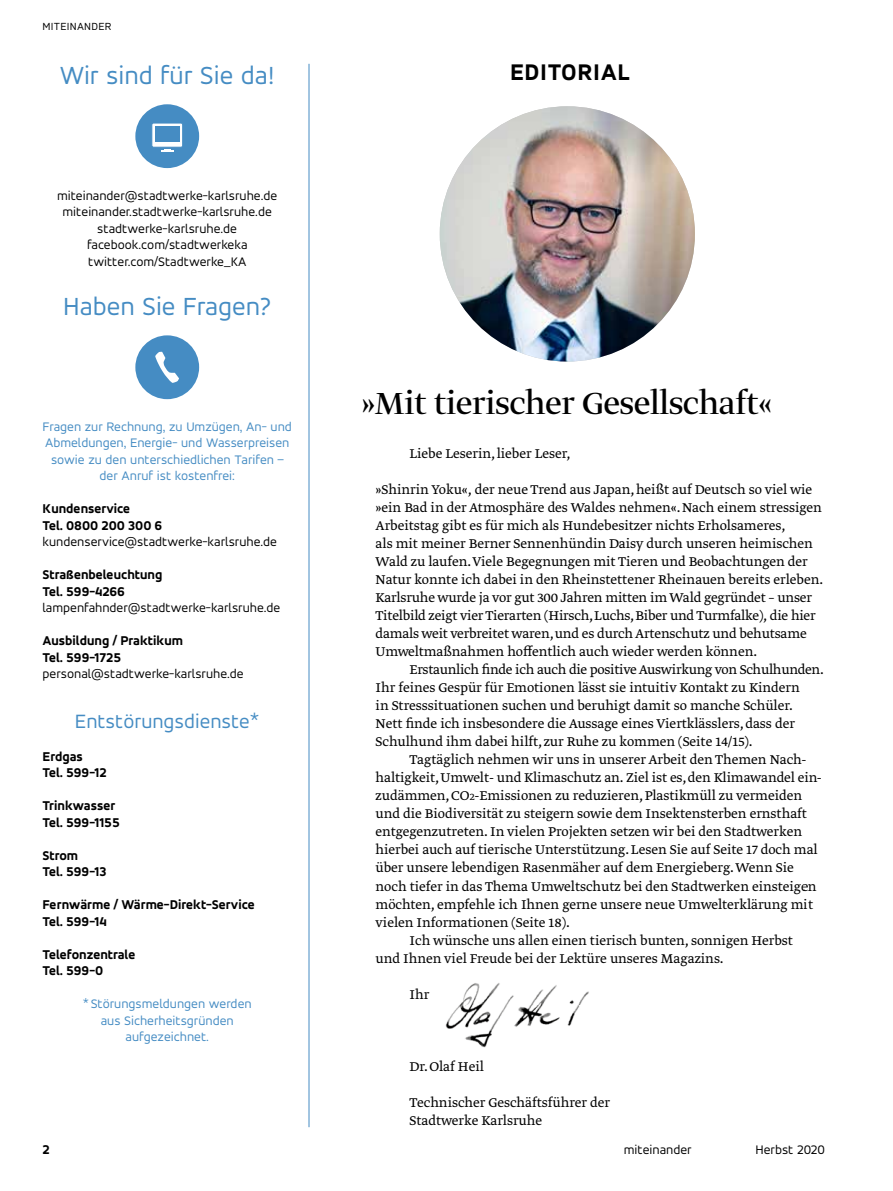
<style>
.page{position:relative;width:893px;height:1191px;background:#fff}
.page>*{position:absolute;margin:0;border:0;box-sizing:border-box;transform-origin:0 0}
.t1{font:36px "Greta Display Std";color:#000}
.t2{font:27px "Accord Alternate";color:#458cc3}
.t3{font:700 expanded 24px "Accord Alternate";letter-spacing:.025em;color:#000}
.t4{font:21px "Accord Alternate";color:#458cc3}
.t5{font:15px/18px "Greta Text Pro Light Plus";color:#000}
.t6{font:13.5px/16.5px "Accord Alternate";color:#000;text-align:center}
.t7{font:700 expanded 13.5px/16.5px "Accord Alternate";color:#000}
.t8{font:13.5px/16.5px "Accord Alternate";color:#458cc3;text-align:center}
.t9{font:11.25px "Accord Alternate";letter-spacing:.025em;color:#000}
.s1{font-size:11.25px}
</style>
<div class="page">
<div style="left:135px;top:104px;width:64px;height:64px;background:#458cc3;border-radius:50%"></div>
<div style="left:152px;top:123px;width:31px;height:24px;background:#fff;border-radius:2px"></div>
<div style="left:152px;top:123px;width:31px;height:24px;border:1px solid #458cc3;border-radius:2px"></div>
<svg style="left:161px;top:149px;width:12px;height:2px"></svg>
<div style="left:155px;top:126px;width:24px;height:16px;background:#458cc3"></div>
<div style="left:135px;top:335px;width:64px;height:64px;background:#458cc3;border-radius:50%"></div>
<svg style="left:155px;top:352px;width:24px;height:31px"></svg>
<hr style="left:309px;top:64px;width:1px;height:1063px;background:#458cc3">
<img style="left:445px;top:983px;width:144px;height:65px">
<img style="left:440px;top:106px;width:255px;height:255px;border-radius:128px">
<p class="t9" style="left:43px;top:19px;width:70px">MITEINANDER</p>
<h2 class="t2" style="left:60px;top:59px;width:216px">Wir sind für Sie da!</h2>
<p class="t6" style="left:57px;top:187px;width:222px">miteinander@stadtwerke-karlsruhe.de miteinander.stadtwerke-karlsruhe.de stadtwerke-karlsruhe.de facebook.com/stadtwerkeka twitter.com/Stadtwerke_KA</p>
<h2 class="t2" style="left:63px;top:290px;width:209px">Haben Sie Fragen?</h2>
<p class="t8" style="left:43px;top:418px;width:251px">Fragen zur Rechnung, zu Umzügen, An- und Abmeldungen, Energie- und Wasserpreisen sowie zu den unterschiedlichen Tarifen – der Anruf ist kostenfrei:</p>
<p class="t7" style="left:43px;top:500px;width:121px">Kundenservice<br>Tel. 0800 200 300 6</p>
<p class="t6" style="left:43px;top:533px;width:236px">kundenservice@stadtwerke-karlsruhe.de</p>
<p class="t7" style="left:43px;top:566px;width:121px">Straßenbeleuchtung<br>Tel. 599-4266</p>
<p class="t6" style="left:43px;top:599px;width:239px">lampenfahnder@stadtwerke-karlsruhe.de</p>
<p class="t7" style="left:43px;top:632px;width:142px">Ausbildung / Praktikum<br>Tel. 599-1725</p>
<p class="t6" style="left:43px;top:665px;width:203px">personal@stadtwerke-karlsruhe.de</p>
<h3 class="t4" style="left:75px;top:708px;width:186px">Entstörungsdienste*</h3>
<p class="t7" style="left:43px;top:748px;width:66px">Erdgas<br>Tel. 599-12</p>
<p class="t7" style="left:43px;top:797px;width:79px">Trinkwasser<br>Tel. 599-1155</p>
<p class="t7" style="left:43px;top:847px;width:65px">Strom<br>Tel. 599-13</p>
<p class="t7" style="left:43px;top:896px;width:214px">Fernwärme / Wärme-Direkt-Service<br>Tel. 599-14</p>
<p class="t7" style="left:43px;top:946px;width:94px">Telefonzentrale<br>Tel. 599-0</p>
<p class="t8" style="left:83px;top:995px;width:170px">*Störungsmeldungen werden aus Sicherheitsgründen aufgezeichnet.</p>
<p class="t7" style="left:43px;top:1141px;width:9px">2</p>
<h3 class="t3" style="left:510px;top:58px;width:121px">EDITORIAL</h3>
<h1 class="t1" style="left:362px;top:382px;width:411px">»Mit tierischer Gesellschaft«</h1>
<p class="t5" style="left:410px;top:445px;width:162px">Liebe Leserin, lieber Leser,</p>
<p class="t5" style="left:376px;top:481px;width:449px">»Shinrin Yoku«, der neue Trend aus Japan, heißt auf Deutsch so viel wie »ein Bad in der Atmosphäre des Waldes nehmen«. Nach einem stressigen Arbeitstag gibt es für mich als Hundebesitzer nichts Erholsameres,<br>als mit meiner Berner Sennenhündin Daisy durch unseren heimischen Wald zu laufen. Viele Begegnungen mit Tieren und Beobachtungen der Natur konnte ich dabei in den Rheinstettener Rheinauen bereits erleben.<br>Karlsruhe wurde ja vor gut 300 Jahren mitten im Wald gegründet – unser Titelbild zeigt vier Tierarten (Hirsch, Luchs, Biber und Turmfalke), die hier damals weit verbreitet waren, und es durch Artenschutz und behutsame Umweltmaßnahmen hoffentlich auch wieder werden können.</p>
<p class="t5" style="left:376px;top:661px;width:450px;text-indent:34px">Erstaunlich finde ich auch die positive Auswirkung von Schulhunden.<br>Ihr feines Gespür für Emotionen lässt sie intuitiv Kontakt zu Kindern<br>in Stresssituationen suchen und beruhigt damit so manche Schüler.<br>Nett finde ich insbesondere die Aussage eines Viertklässlers, dass der Schulhund ihm dabei hilft, zur Ruhe zu kommen (Seite 14/15).</p>
<p class="t5" style="left:410px;top:751px;width:398px">Tagtäglich nehmen wir uns in unserer Arbeit den Themen Nach-</p>
<p class="t5" style="left:376px;top:769px;width:448px">haltigkeit, Umwelt- und Klimaschutz an. Ziel ist es, den Klimawandel ein-</p>
<p class="t5" style="left:376px;top:787px;width:428px">zudämmen, CO<span class="s1">2</span>-Emissionen zu reduzieren, Plastikmüll zu vermeiden</p>
<p class="t5" style="left:376px;top:805px;width:433px">und die Biodiversität zu steigern sowie dem Insektensterben ernsthaft</p>
<p class="t5" style="left:376px;top:823px;width:428px">entgegenzutreten. In vielen Projekten setzen wir bei den Stadtwerken</p>
<p class="t5" style="left:376px;top:841px;width:444px">hierbei auch auf tierische Unterstützung. Lesen Sie auf Seite 17 doch mal</p>
<p class="t5" style="left:376px;top:859px;width:420px">über unsere lebendigen Rasenmäher auf dem Energieberg. Wenn Sie</p>
<p class="t5" style="left:376px;top:877px;width:442px">noch tiefer in das Thema Umweltschutz bei den Stadtwerken einsteigen</p>
<p class="t5" style="left:376px;top:895px;width:439px">möchten, empfehle ich Ihnen gerne unsere neue Umwelterklärung mit</p>
<p class="t5" style="left:376px;top:913px;width:196px">vielen Informationen (Seite 18).</p>
<p class="t5" style="left:410px;top:931px;width:385px">Ich wünsche uns allen einen tierisch bunten, sonnigen Herbst</p>
<p class="t5" style="left:376px;top:949px;width:350px">und Ihnen viel Freude bei der Lektüre unseres Magazins.</p>
<p class="t5" style="left:410px;top:985px;width:21px">Ihr</p>
<p class="t5" style="left:410px;top:1057px;width:76px">Dr. Olaf Heil</p>
<p class="t5" style="left:410px;top:1093px;width:202px">Technischer Geschäftsführer der<br>Stadtwerke Karlsruhe</p>
<p class="t6" style="left:624px;top:1141px;width:69px">miteinander</p>
<p class="t6" style="left:755px;top:1141px;width:71px">Herbst 2020</p>
</div>
